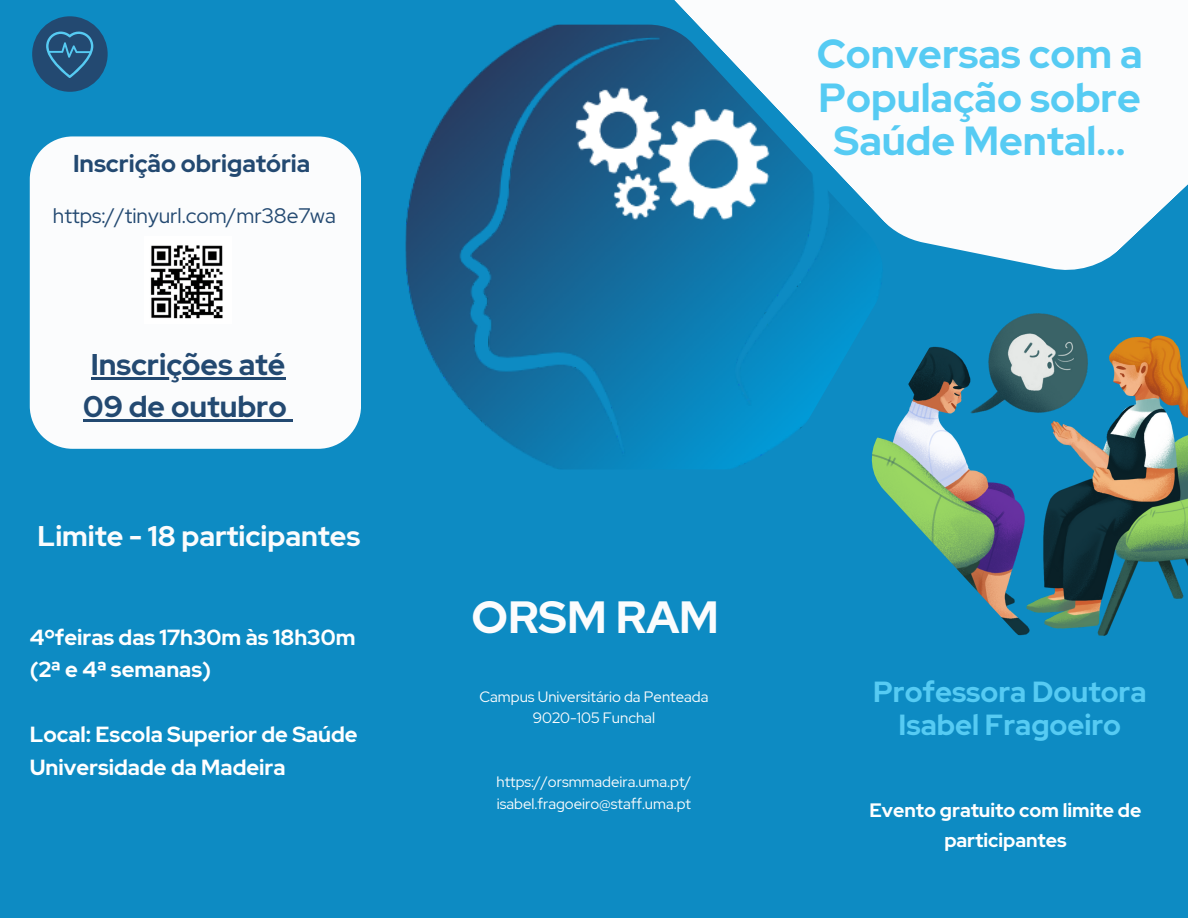
<style>
.page{position:relative;width:1188px;height:918px;background:#0d8bc3}
.page>*{position:absolute;margin:0;border:0;box-sizing:border-box;transform-origin:0 0}
.t1{font:700 45px "Red Hat Display";color:#fbfcfd}
.t2{font:700 40.5px/43.8px "Red Hat Display";color:#56cbf3;text-align:center}
.t3{font:700 29.85px/41.7px "Red Hat Display";color:#234971}
.t4{font:700 28.95px/33.8px "Red Hat Display";color:#56cbf3;text-align:center}
.t5{font:700 28.35px "Red Hat Display";color:#fbfcfd}
.t6{font:700 24.3px "Red Hat Display";color:#234971}
.t7{font:700 21.75px/32.7px "Red Hat Display";color:#fff}
.t8{font:21px "Red Hat Display";color:#234971}
.t9{font:700 19.35px/29.1px "Red Hat Display";color:#fff;text-align:center}
.t10{font:15px "Red Hat Display";color:#fbfcfd}
</style>
<div class="page">
<svg style="left:636px;top:0;width:552px;height:270px;background:#e4f1f7"></svg>
<div style="left:32px;top:16px;width:76px;height:76px;background:#234971;border-radius:50%"></div>
<svg style="left:46px;top:31px;width:47px;height:47px"></svg>
<img style="left:406px;top:25px;width:477px;height:444px">
<img style="left:872px;top:313px;width:316px;height:323px">
<div style="left:30px;top:136px;width:331px;height:313px;background:#fbfcfd"></div>
<img style="left:144px;top:236px;width:88px;height:87px">
<hr style="left:91px;top:378px;width:194px;height:2px;background:#234971">
<hr style="left:83px;top:419px;width:204px;height:2px;background:#234971">
<svg style="left:287px;top:419px;width:6px;height:2px"></svg>
<p class="t6" style="left:73px;top:147px;width:239px">Inscrição obrigatória</p>
<p class="t8" style="left:53px;top:201px;width:284px">https://tinyurl.com/mr38e7wa</p>
<p class="t3" style="left:83px;top:344px;width:205px">Inscrições até<br>09 de outubro</p>
<p class="t5" style="left:38px;top:517px;width:324px">Limite - 18 participantes</p>
<p class="t7" style="left:30px;top:621px;width:327px">4ºfeiras das 17h30m às 18h30m (2ª e 4ª semanas)</p>
<p class="t7" style="left:30px;top:718px;width:330px">Local: Escola Superior de Saúde<br>Universidade da Madeira</p>
<p class="t2" style="left:817px;top:31px;width:327px">Conversas com a<br>População sobre<br>Saúde Mental...</p>
<p class="t1" style="left:471px;top:587px;width:249px">ORSM RAM</p>
<p class="t10" style="left:479px;top:687px;width:231px">Campus Universitário da Penteada</p>
<p class="t10" style="left:533px;top:708px;width:124px">9020-105 Funchal</p>
<p class="t4" style="left:873px;top:674px;width:275px">Professora Doutora<br>Isabel Fragoeiro</p>
<p class="t10" style="left:497px;top:772px;width:196px">https://orsmmadeira.uma.pt/</p>
<p class="t10" style="left:497px;top:794px;width:196px">isabel.fragoeiro@staff.uma.pt</p>
<p class="t9" style="left:869px;top:796px;width:274px">Evento gratuito com limite de participantes</p>
</div>
